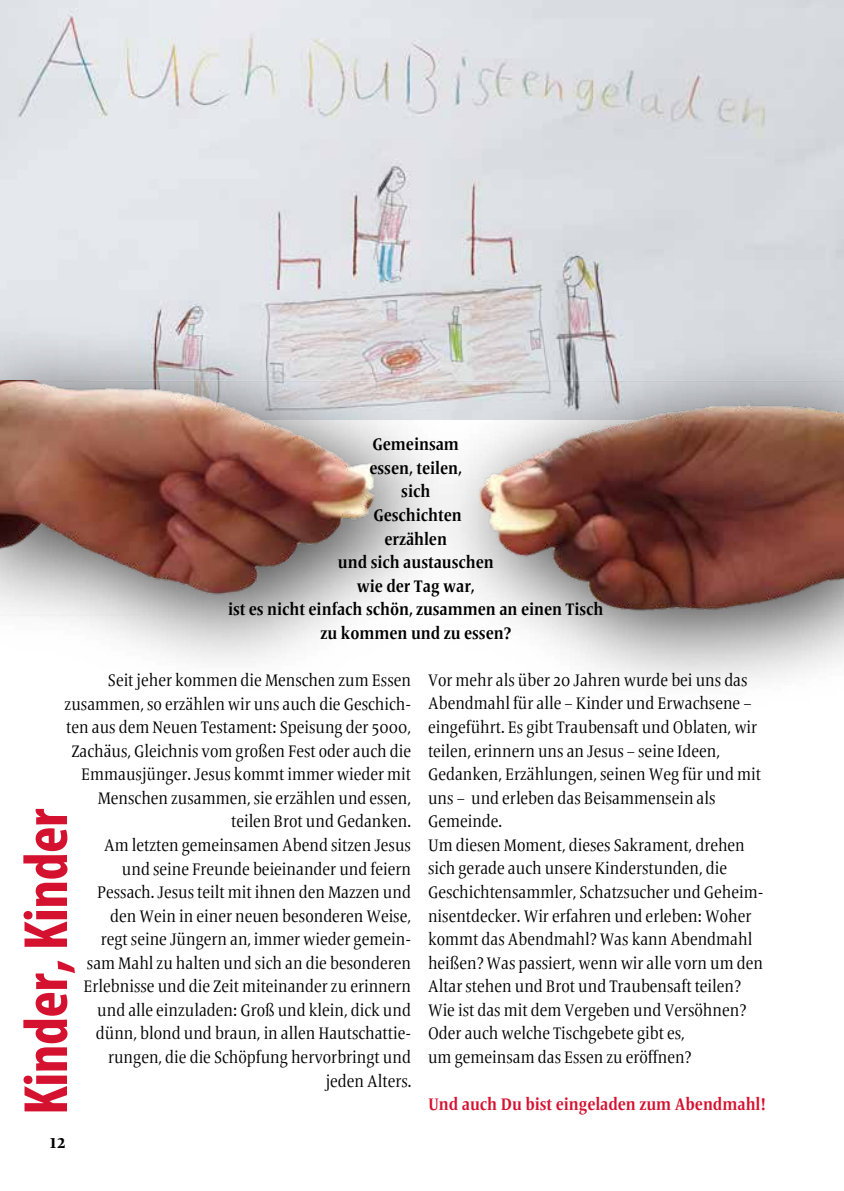
<style>
.page{position:relative;width:844px;height:1191px;background:#fff}
.page>*{position:absolute;margin:0;border:0;box-sizing:border-box;transform-origin:0 0}
.t1{font:700 condensed 63px "Myriad Pro";letter-spacing:-.01em;color:#d51130}
.t2{font:700 condensed 19.25px "Frutiger Serif LT Pro";color:#000}
.t3{font:condensed 17.5px/23.6px "Frutiger Serif LT Pro";color:#000;text-align:right}
.t4{font:700 condensed 17.5px/23.6px "Frutiger Serif LT Pro";color:#000;text-align:center}
.t5{font:700 condensed 17.5px "Frutiger Serif LT Pro";color:#d51130}
</style>
<div class="page">
<img style="left:0;top:0;width:843px;height:317px">
<div style="left:0;top:317px;width:843px;height:391px;background:#000;opacity:.75"></div>
<img style="left:0;top:381px;width:843px;height:234px">
<p class="t4" style="left:228px;top:433px;width:377px">Gemeinsam<br>essen, teilen,<br>sich<br>Geschichten<br>erzählen<br>und sich austauschen<br>wie der Tag war,<br>ist es nicht einfach schön, zusammen an einen Tisch zu kommen und zu essen?</p>
<p class="t3" style="left:65px;top:668px;width:348px">Seit jeher kommen die Menschen zum Essen zusammen, so erzählen wir uns auch die Geschich&shy;ten aus dem Neuen Testament: Speisung der 5000, Zachäus, Gleichnis vom großen Fest oder auch die Emmausjünger. Jesus kommt immer wieder mit Menschen zusammen, sie erzählen und essen, teilen Brot und Gedanken.<br>Am letzten gemeinsamen Abend sitzen Jesus<br>und seine Freunde beieinander und feiern Pessach. Jesus teilt mit ihnen den Mazzen und<br>den Wein in einer neuen besonderen Weise,<br>regt seine Jüngern an, immer wieder gemein-<br>sam Mahl zu halten und sich an die besonderen Erlebnisse und die Zeit miteinander zu erinnern und alle einzuladen: Groß und klein, dick und dünn, blond und braun, in allen Hautschattie&shy;rungen, die die Schöpfung hervorbringt und<br>jeden Alters.</p>
<p class="t3" style="left:428px;top:668px;width:337px;text-align:left">Vor mehr als über 20 Jahren wurde bei uns das Abendmahl für alle – Kinder und Erwachsene – eingeführt. Es gibt Traubensaft und Oblaten, wir teilen, erinnern uns an Jesus – seine Ideen, Gedanken, Erzählungen, seinen Weg für und mit uns – und erleben das Beisammensein als Gemeinde.<br>Um diesen Moment, dieses Sakrament, drehen sich gerade auch unsere Kinderstunden, die Geschichtensammler, Schatzsucher und Geheim&shy;nisentdecker. Wir erfahren und erleben: Woher kommt das Abendmahl? Was kann Abendmahl heißen? Was passiert, wenn wir alle vorn um den Altar stehen und Brot und Traubensaft teilen?<br>Wie ist das mit dem Vergeben und Versöhnen?<br>Oder auch welche Tischgebete gibt es,<br>um gemeinsam das Essen zu eröffnen?</p>
<p class="t5" style="left:428px;top:1093px;width:339px">Und auch Du bist eingeladen zum Abendmahl!</p>
<h1 class="t1" style="left:7px;top:1115px;width:308px;rotate:-90deg">Kinder, Kinder</h1>
<p class="t2" style="left:50px;top:1129px;width:18px">12</p>
</div>
